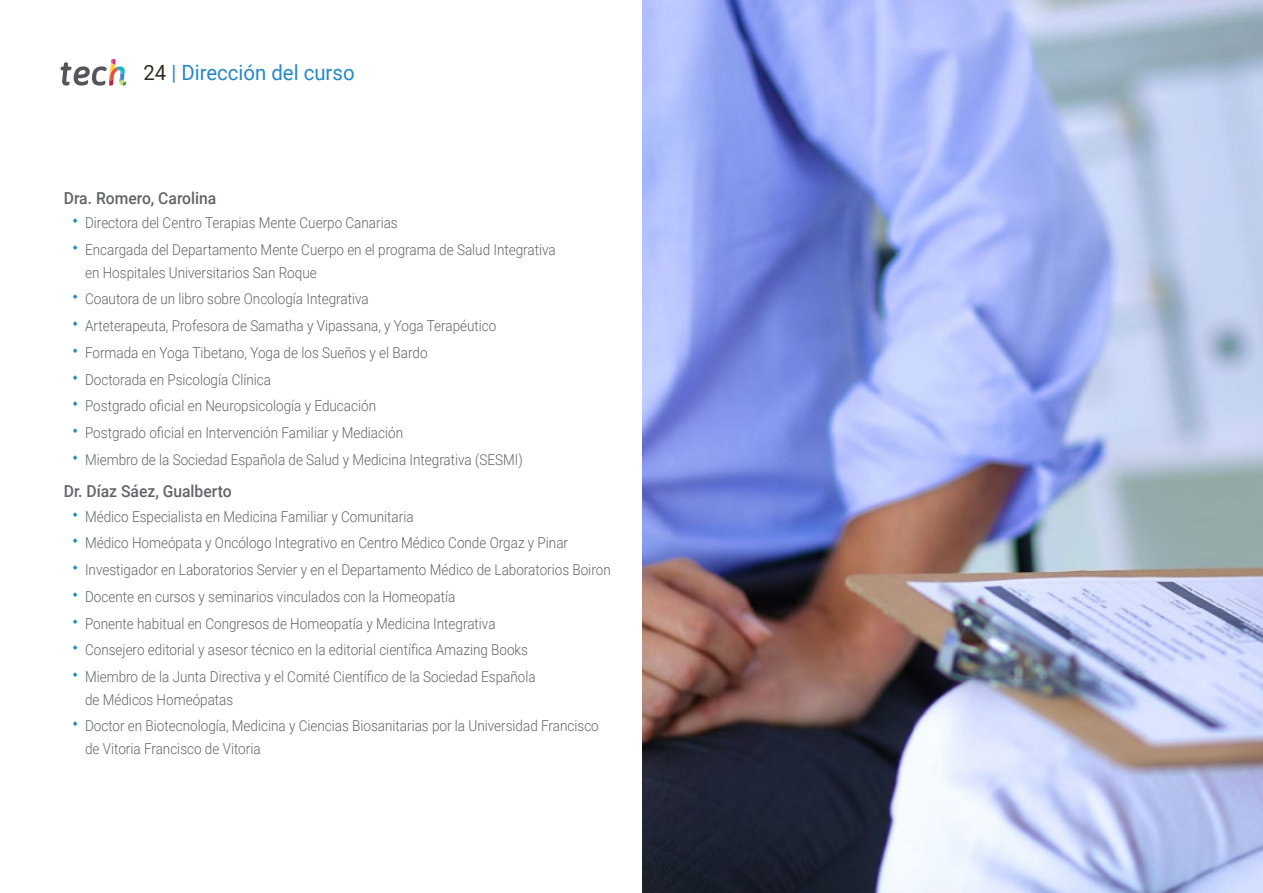
<style>
.page{position:relative;width:1263px;height:893px;background:#fff}
.page>*{position:absolute;margin:0;border:0;box-sizing:border-box;transform-origin:0 0}
.t1{font:21px "Roboto";color:#2488c9}
.t2{font:500 16.5px "Roboto";color:#61646a;scale:.95 1}
.t3{font:300 15px/26.7px "Roboto";color:#61646a;scale:.9 1}
.s1{color:#312e20}
</style>
<div class="page">
<svg style="left:61px;top:59px;width:65px;height:27px"></svg>
<img style="left:642px;top:0;width:621px;height:893px">
<h1 class="t1" style="left:144px;top:57px;width:213px"><span class="s1">24</span> | Dirección del curso</h1>
<p class="t2" style="left:64px;top:186px;width:162px">Dra. Romero, Carolina</p>
<p class="t3" style="left:85px;top:209px;width:524px">Directora del Centro Terapias Mente Cuerpo Canarias<br>Encargada del Departamento Mente Cuerpo en el programa de Salud Integrativa</p>
<p class="t3" style="left:85px;top:258px;width:488px">en Hospitales Universitarios San Roque<br>Coautora de un libro sobre Oncología Integrativa<br>Arteterapeuta, Profesora de Samatha y Vipassana, y Yoga Terapéutico Formada en Yoga Tibetano, Yoga de los Sueños y el Bardo<br>Doctorada en Psicología Clínica<br>Postgrado oficial en Neuropsicología y Educación<br>Postgrado oficial en Intervención Familiar y Mediación<br>Miembro de la Sociedad Española de Salud y Medicina Integrativa (SESMI)</p>
<p class="t2" style="left:64px;top:479px;width:178px">Dr. Díaz Sáez, Gualberto</p>
<p class="t3" style="left:85px;top:502px;width:586px">Médico Especialista en Medicina Familiar y Comunitaria<br>Médico Homeópata y Oncólogo Integrativo en Centro Médico Conde Orgaz y Pinar Investigador en Laboratorios Servier y en el Departamento Médico de Laboratorios Boiron Docente en cursos y seminarios vinculados con la Homeopatía<br>Ponente habitual en Congresos de Homeopatía y Medicina Integrativa<br>Consejero editorial y asesor técnico en la editorial científica Amazing Books<br>Miembro de la Junta Directiva y el Comité Científico de la Sociedad Española</p>
<p class="t3" style="left:85px;top:685px;width:572px">de Médicos Homeópatas<br>Doctor en Biotecnología, Medicina y Ciencias Biosanitarias por la Universidad Francisco</p>
<p class="t3" style="left:85px;top:735px;width:197px">de Vitoria Francisco de Vitoria</p>
</div>
